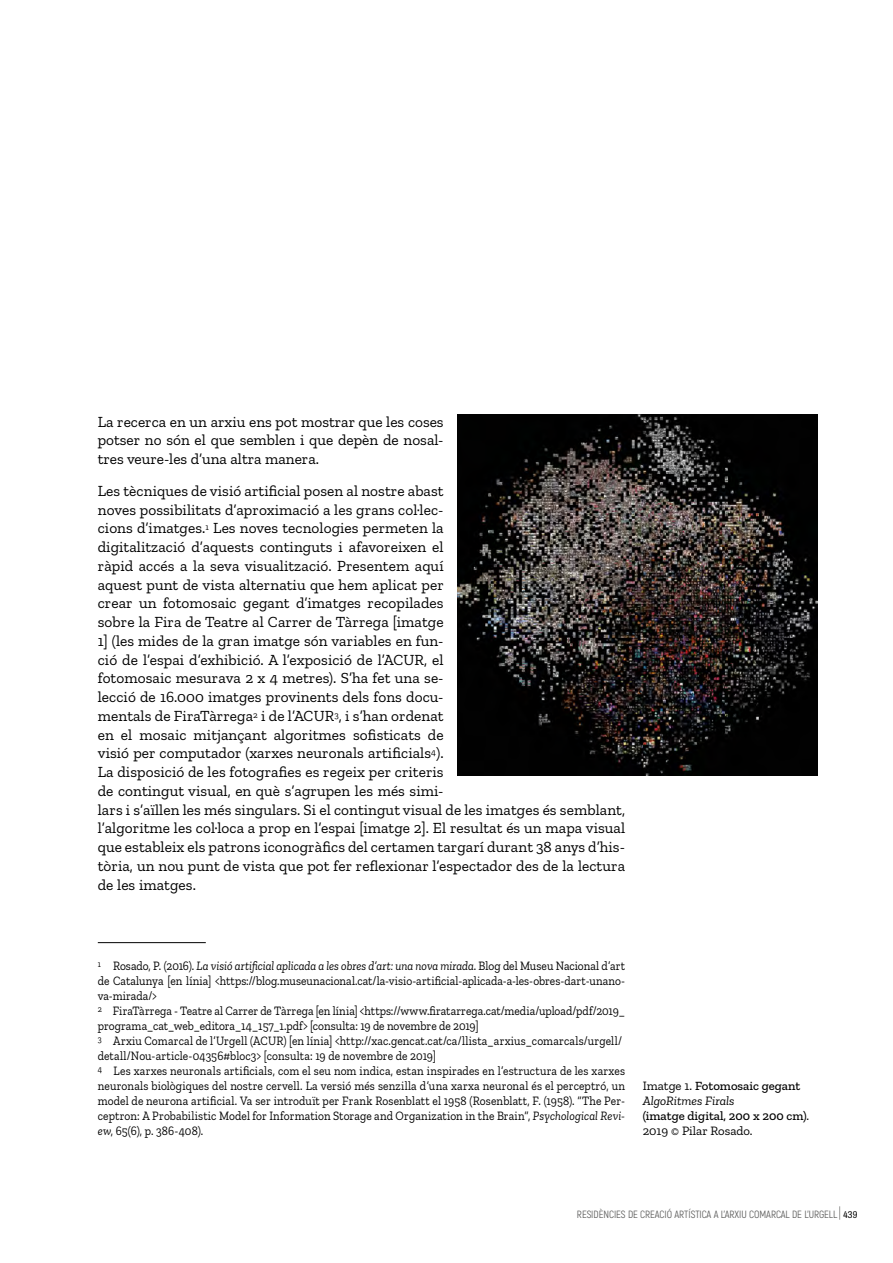
<style>
.page{position:relative;width:893px;height:1263px;background:#fff}
.page>*{position:absolute;margin:0;border:0;box-sizing:border-box;transform-origin:0 0}
.t1{font:15.3px/18.8px "Zilla Slab";letter-spacing:.005em;color:#000;text-align:justify}
.t2{font:12.75px/15px "Zilla Slab";letter-spacing:.01em;color:#000;scale:.9 1}
.t3{font:500 12.75px/15px "Zilla Slab";color:#000}
.t4{font:10.5px "Akrobat";letter-spacing:-.005em;color:#575756}
.s1{font-style:italic}
.s2{font-weight:400}
.s3{font-weight:400;font-style:italic}
.s4{font-family:"Imago";color:#000}
</style>
<div class="page">
<svg style="left:839px;top:1206px;width:1px;height:14px"></svg>
<hr style="left:98px;top:942px;width:108px;height:1px;background:#000">
<img style="left:457px;top:415px;width:361px;height:360px">
<p class="t1" style="left:98px;top:412px;width:347px">La recerca en un arxiu ens pot mostrar que les coses potser no són el que semblen i que depèn de nosal&shy;tres veure-les d’una altra manera.</p>
<p class="t1" style="left:98px;top:481px;width:529px;text-align:left">Les tècniques de visió artificial posen al nostre abast<br>noves possibilitats d’aproximació a les grans col·lec-<br>cions d’imatges.<sup>1</sup> Les noves tecnologies permeten la<br>digitalització d’aquests continguts i afavoreixen el<br>ràpid accés a la seva visualització. Presentem aquí<br>aquest punt de vista alternatiu que hem aplicat per<br>crear un fotomosaic gegant d’imatges recopilades<br>sobre la Fira de Teatre al Carrer de Tàrrega [imatge<br>1] (les mides de la gran imatge són variables en fun-<br>ció de l’espai d’exhibició. A l’exposició de l’ACUR, el<br>fotomosaic mesurava 2 x 4 metres). S’ha fet una se-<br>lecció de 16.000 imatges provinents dels fons docu-<br>mentals de FiraTàrrega<sup>2</sup> i de l’ACUR<sup>3</sup>, i s’han ordenat<br>en el mosaic mitjançant algoritmes sofisticats de<br>visió per computador (xarxes neuronals artificials<sup>4</sup>).<br>La disposició de les fotografies es regeix per criteris<br>de contingut visual, en què s’agrupen les més simi-<br>lars i s’aïllen les més singulars. Si el contingut visual de les imatges és semblant, l’algoritme les col·loca a prop en l’espai [imatge 2]. El resultat és un mapa visual que estableix els patrons iconogràfics del certamen targarí durant 38 anys d’his&shy;tòria, un nou punt de vista que pot fer reflexionar l’espectador des de la lectura de les imatges.</p>
<p class="t2" style="left:98px;top:959px;width:587px"><sup>1</sup> Rosado, P. (2016). <span class="s1">La visió artificial aplicada a les obres d’art: una nova mirada</span>. Blog del Museu Nacional d’art de Catalunya [en línia] &lt;https://blog.museunacional.cat/la-visio-artificial-aplicada-a-les-obres-dart-unano&shy;va-mirada/&gt;<br><sup>2</sup> FiraTàrrega - Teatre al Carrer de Tàrrega [en línia] &lt;https://www.firatarrega.cat/media/upload/pdf/2019_ programa_cat_web_editora_14_157_1.pdf&gt; [consulta: 19 de novembre de 2019]<br><sup>3</sup> Arxiu Comarcal de l’Urgell (ACUR) [en línia] &lt;http://xac.gencat.cat/ca/llista_arxius_comarcals/urgell/ detall/Nou-article-04356#bloc3&gt; [consulta: 19 de novembre de 2019]<br><sup>4</sup> Les xarxes neuronals artificials, com el seu nom indica, estan inspirades en l’estructura de les xarxes neuronals biològiques del nostre cervell. La versió més senzilla d’una xarxa neuronal és el perceptró, un model de neurona artificial. Va ser introduït per Frank Rosenblatt el 1958 (Rosenblatt, F. (1958). “The Per&shy;ceptron: A Probabilistic Model for Information Storage and Organization in the Brain”, <span class="s1">Psychological Revi&shy;ew</span>, 65(6), p. 386-408).</p>
<p class="t3" style="left:643px;top:1079px;width:168px"><span class="s2">Imatge 1.</span> Fotomosaic gegant<br><span class="s3">AlgoRitmes Firals<br></span>(imatge digital, 200 x 200 cm)<span class="s2">.<br>2019 © Pilar Rosado.</span></p>
<p class="t4" style="left:577px;top:1208px;width:282px">RESIDÈNCIES DE CREACIÓ ARTÍSTICA A L’ARXIU COMARCAL DE L’URGELL <span class="s4">439</span></p>
</div>
